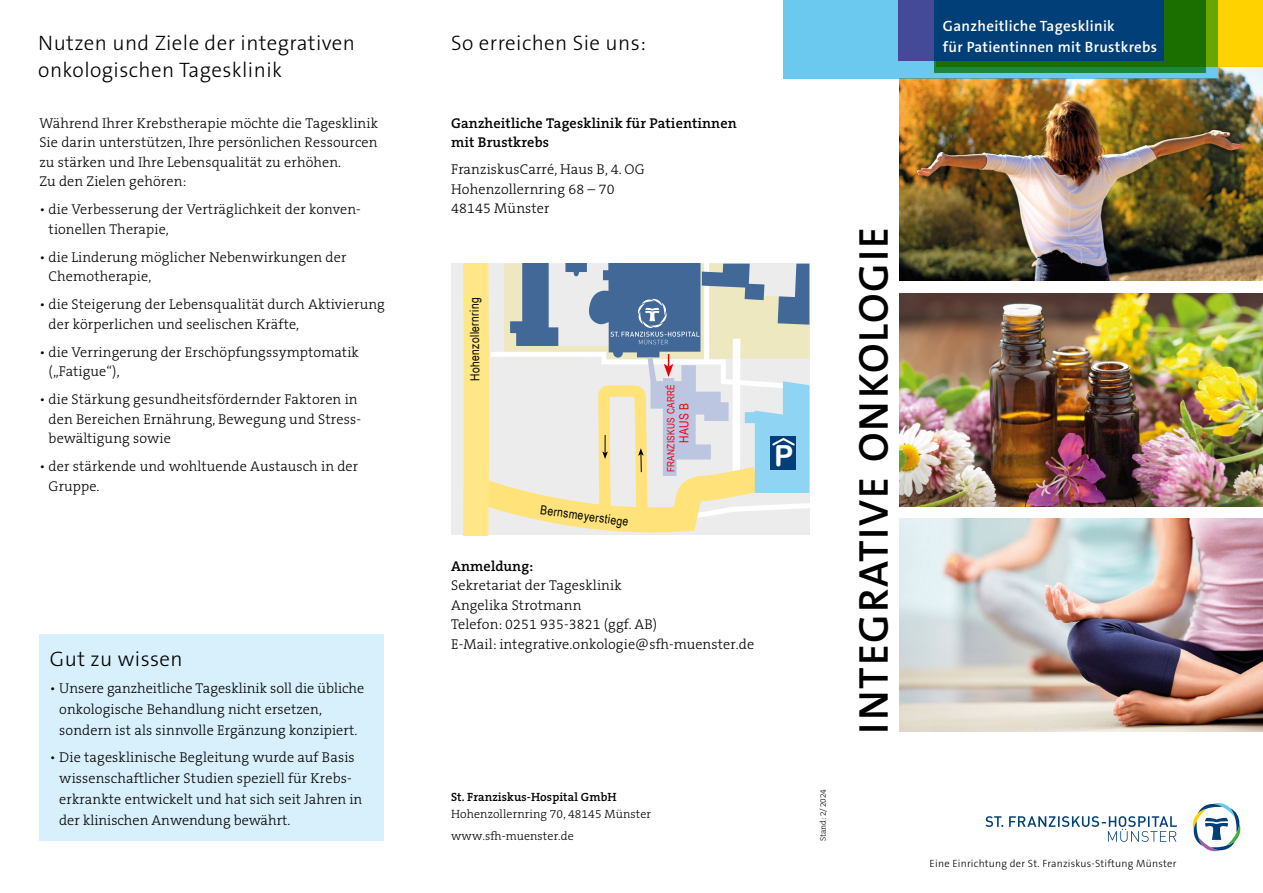
<style>
.page{position:relative;width:1263px;height:893px;background:#fff}
.page>*{position:absolute;margin:0;border:0;box-sizing:border-box;transform-origin:0 0}
.t1{font:600 42px "The Sans B W6";letter-spacing:.045em;color:#000}
.t2{font:29.1px "Arial Rounded MT Bold";color:#fff}
.t3{font:300 21px/27px "The Sans B W3";letter-spacing:.02em;color:#000}
.t4{font:600 15px/21px "The Sans B W6";letter-spacing:.02em;color:#fff}
.t5{font:300 14.25px/19.5px "The Serif B W3";letter-spacing:.01em;color:#000}
.t6{font:600 14.25px/19.5px "The Serif B W6";letter-spacing:.01em;color:#000}
.t7{font:12.6px "Arial Narrow";color:#000}
.t8{font:12.6px "Arial Narrow";color:#e7000e}
.t9{font:300 12px/22.5px "The Serif B W3";letter-spacing:.01em;color:#000}
.t10{font:600 12px "The Serif B W6";letter-spacing:.01em;color:#000}
.t11{font:300 10.5px "The Sans B W3";letter-spacing:.02em;color:#000}
.t12{font:10.05px "Arial Narrow";letter-spacing:.03em;color:#e7000e}
.t13{font:300 8.25px "The Serif B W3";color:#000}
</style>
<div class="page">
<img style="left:899px;top:78px;width:364px;height:203px">
<img style="left:899px;top:293px;width:364px;height:213px">
<img style="left:899px;top:519px;width:364px;height:212px">
<div style="left:783px;top:0;width:435px;height:78px;background:#6bc9f0"></div>
<svg style="left:1206px;top:0;width:57px;height:66px;background:#dfc800"></svg>
<svg style="left:934px;top:0;width:272px;height:72px;background:#197212"></svg>
<div style="left:898px;top:0;width:205px;height:60px;background:#444a97"></div>
<div style="left:934px;top:0;width:230px;height:60px;background:#003f77"></div>
<svg style="left:985px;top:816px;width:192px;height:26px"></svg>
<svg style="left:1192px;top:803px;width:49px;height:49px"></svg>
<svg style="left:451px;top:264px;width:358px;height:271px;background:#cfd3c8"></svg>
<div style="left:39px;top:634px;width:345px;height:207px;background:#d8f0fc"></div>
<h3 class="t3" style="left:38px;top:29px;width:318px">Nutzen und Ziele der integrativen onkologischen Tagesklinik</h3>
<p class="t5" style="left:39px;top:113px;width:340px">Während Ihrer Krebstherapie möchte die Tagesklinik Sie darin unterstützen, Ihre persönlichen Ressourcen zu stärken und Ihre Lebensqualität zu erhöhen.<br>Zu den Zielen gehören:</p>
<p class="t5" style="left:49px;top:200px;width:314px;text-indent:-9px">• die Verbesserung der Verträglichkeit der konven&shy;tionellen Therapie,</p>
<p class="t5" style="left:49px;top:247px;width:299px;text-indent:-9px">• die Linderung möglicher Nebenwirkungen der<br>Chemotherapie,</p>
<p class="t5" style="left:49px;top:295px;width:338px;text-indent:-9px">• die Steigerung der Lebensqualität durch Aktivierung der körperlichen und seelischen Kräfte,</p>
<p class="t5" style="left:49px;top:342px;width:312px;text-indent:-9px">• die Verringerung der Erschöpfungssymptomatik („Fatigue“),</p>
<p class="t5" style="left:49px;top:390px;width:314px;text-indent:-9px">• die Stärkung gesundheitsfördernder Faktoren in den Bereichen Ernährung, Bewegung und Stress&shy;bewältigung sowie</p>
<p class="t5" style="left:49px;top:457px;width:311px;text-indent:-9px">• der stärkende und wohltuende Austausch in der<br>Gruppe.</p>
<h3 class="t3" style="left:50px;top:645px;width:134px">Gut zu wissen</h3>
<p class="t5" style="left:59px;top:677px;width:307px;line-height:21px;text-indent:-9px">• Unsere ganzheitliche Tagesklinik soll die übliche onkologische Behandlung nicht ersetzen, sondern ist als sinnvolle Ergänzung konzipiert.</p>
<p class="t5" style="left:59px;top:746px;width:304px;line-height:21px;text-indent:-9px">• Die tagesklinische Begleitung wurde auf Basis wissenschaftlicher Studien speziell für Krebs&shy;erkrankte entwickelt und hat sich seit Jahren in der klinischen Anwendung bewährt.</p>
<h3 class="t3" style="left:451px;top:29px;width:196px">So erreichen Sie uns:</h3>
<p class="t6" style="left:451px;top:113px;width:287px">Ganzheitliche Tagesklinik für Patientinnen mit Brustkrebs</p>
<p class="t5" style="left:451px;top:160px;width:195px">FranziskusCarré, Haus B, 4. OG<br>Hohenzollernring 68 – 70<br>48145 Münster</p>
<p class="t7" style="left:465px;top:381px;width:85px;rotate:-90deg">H gni rnrel lozneho</p>
<p class="t7" style="left:542px;top:500px;width:90px;rotate:8deg">Bernsmeyerstiege</p>
<p class="t12" style="left:663px;top:472px;width:90px;rotate:-90deg">FRANZISKUS CARRÉ</p>
<p class="t8" style="left:675px;top:443px;width:42px;rotate:-90deg">HAUS B</p>
<p class="t6" style="left:451px;top:556px;width:84px">Anmeldung:</p>
<p class="t5" style="left:451px;top:576px;width:305px">Sekretariat der Tagesklinik<br>Angelika Strotmann<br>Telefon: 0251 935-3821 (ggf. AB)<br>E-Mail: integrative.onkologie@sfh-muenster.de</p>
<h2 class="t2" style="left:774px;top:438px;width:21px">P</h2>
<p class="t10" style="left:451px;top:789px;width:167px">St. Franziskus-Hospital GmbH</p>
<p class="t9" style="left:451px;top:802px;width:201px">Hohenzollernring 70, 48145 Münster www.sfh-muenster.de</p>
<p class="t13" style="left:818px;top:841px;width:54px;rotate:-90deg">Stand: 2/ 2024</p>
<h1 class="t1" style="left:847px;top:734px;width:509px;rotate:-90deg">INTEGRATIVE ONKOLOGIE</h1>
<p class="t4" style="left:943px;top:15px;width:216px">Ganzheitliche Tagesklinik<br>für Patientinnen mit Brustkrebs</p>
<p class="t11" style="left:930px;top:856px;width:248px">Eine Einrichtung der St. Franziskus-Stiftung Münster</p>
</div>
